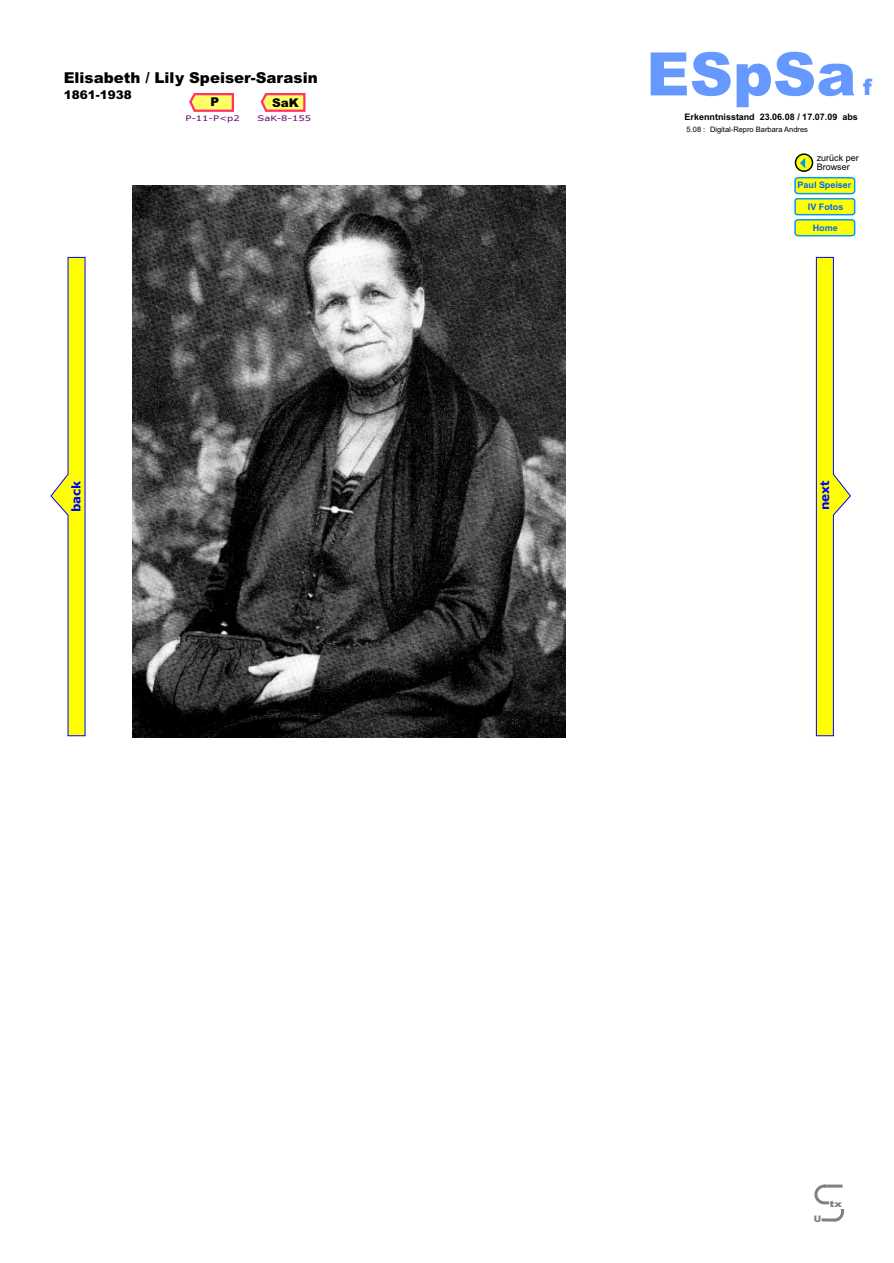
<style>
.page{position:relative;width:894px;height:1263px;background:#fff}
.page>*{position:absolute;margin:0;border:0;box-sizing:border-box;transform-origin:0 0}
.t1{font:900 60px "Arial";color:#69f}
.t2{font:900 22.5px "Arial";color:#69f}
.t3{font:900 15px "Arial";color:#000}
.t4{font:900 12px "Arial";color:#000}
.t5{font:700 12px "Verdana";color:#00f}
.t6{font:700 9px "Arial";color:#000}
.t7{font:700 9px "Arial";color:#06f}
.t8{font:9px/9px "Arial";color:#000}
.t9{font:900 9px "Arial";color:#808080;scale:1.26 1}
.t10{font:900 9px "Arial";color:#808080}
.t11{font:7.65px "Verdana";color:#606;scale:1.3 1}
.t12{font:7.5px "Arial";color:#000}
</style>
<div class="page">
<svg style="left:814px;top:1184px;width:30px;height:38px"></svg>
<div style="left:829px;top:1200px;width:16px;height:9px;background:#fff"></div>
<svg style="left:795px;top:153px;width:18px;height:19px"></svg>
<svg style="left:800px;top:158px;width:5px;height:10px"></svg>
<img style="left:132px;top:186px;width:434px;height:552px">
<svg style="left:816px;top:257px;width:35px;height:479px"></svg>
<svg style="left:51px;top:257px;width:34px;height:479px"></svg>
<svg style="left:260px;top:93px;width:46px;height:19px"></svg>
<svg style="left:189px;top:93px;width:45px;height:19px"></svg>
<svg style="left:794px;top:176px;width:62px;height:61px;background:#d2ed56"></svg>
<h3 class="t3" style="left:64px;top:72px;width:255px">Elisabeth / Lily Speiser-Sarasin</h3>
<h3 class="t4" style="left:64px;top:91px;width:70px">1861-1938</h3>
<h3 class="t4" style="left:210px;top:98px;width:10px">P</h3>
<p class="t11" style="left:185px;top:115px;width:43px">P-11-P&lt;p2</p>
<h3 class="t4" style="left:272px;top:98px;width:28px">SaK</h3>
<p class="t11" style="left:258px;top:115px;width:43px">SaK-8-155</p>
<h3 class="t5" style="left:71px;top:512px;width:33px;rotate:-90deg">back</h3>
<h1 class="t1" style="left:646px;top:52px;width:212px">ESpSa</h1>
<p class="t6" style="left:685px;top:113px;width:175px">Erkenntnisstand 23.06.08 / 17.07.09 abs</p>
<p class="t12" style="left:687px;top:127px;width:20px">5.08 :</p>
<h2 class="t2" style="left:863px;top:79px;width:10px">f</h2>
<p class="t12" style="left:710px;top:127px;width:99px">Digital-Repro Barbara Andres</p>
<p class="t8" style="left:817px;top:154px;width:44px">zurück per<br>Browser</p>
<p class="t7" style="left:798px;top:182px;width:55px">Paul Speiser</p>
<p class="t7" style="left:808px;top:204px;width:37px">IV Fotos</p>
<p class="t7" style="left:813px;top:224px;width:27px">Home</p>
<h3 class="t5" style="left:820px;top:510px;width:32px;rotate:-90deg">next</h3>
<p class="t10" style="left:814px;top:1215px;width:9px">U</p>
<p class="t9" style="left:830px;top:1201px;width:11px">tx</p>
</div>
